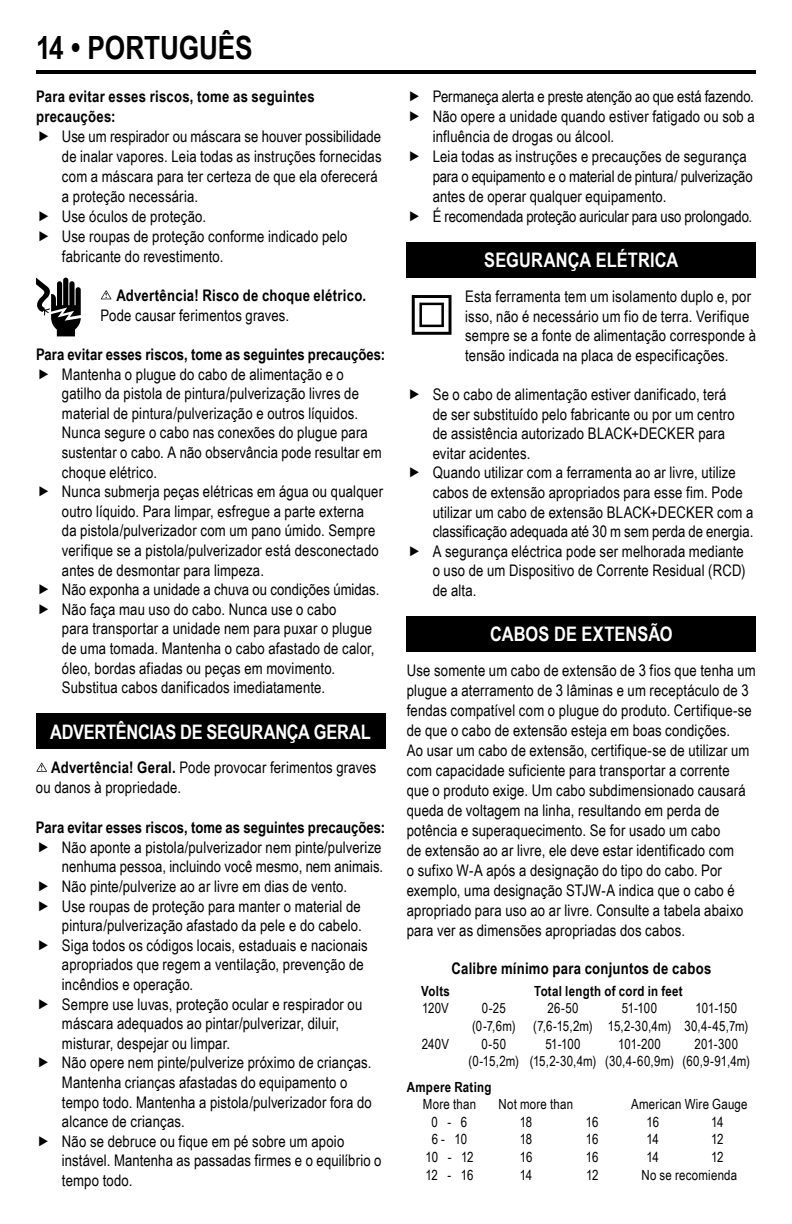
<style>
.page{position:relative;width:792px;height:1224px;background:#fff}
.page>*{position:absolute;margin:0;border:0;box-sizing:border-box;transform-origin:0 0}
.t1{font:700 32px "Arial Narrow";letter-spacing:-.005em;color:#000}
.t2{font:700 20px "Arial Narrow";letter-spacing:-.005em;color:#fff}
.t3{font:16px/19.6px "Arial Narrow";letter-spacing:.01em;color:#000}
.t4{font:700 16px/20px "Arial Narrow";letter-spacing:.01em;color:#000}
.t5{font:14px/17.6px "Arial Narrow";letter-spacing:.015em;color:#000}
.t6{font:700 14px "Arial Narrow";letter-spacing:.02em;color:#000}
.s1{font-weight:700}
</style>
<div class="page">
<hr style="left:36px;top:70px;width:720px;height:4px;background:#000">
<svg style="left:36px;top:277px;width:45px;height:59px"></svg>
<div style="left:100px;top:289px;width:12px;height:12px;background:#a4a4a4"></div>
<svg style="left:101px;top:290px;width:10px;height:9px"></svg>
<div style="left:36px;top:713px;width:349px;height:36px;background:#000"></div>
<svg style="left:36px;top:763px;width:11px;height:9px"></svg>
<div style="left:407px;top:242px;width:349px;height:36px;background:#000"></div>
<svg style="left:412px;top:295px;width:40px;height:40px"></svg>
<div style="left:407px;top:616px;width:349px;height:36px;background:#000"></div>
<h1 class="t1" style="left:36px;top:24px;width:218px">14 • PORTUGUÊS</h1>
<p class="t4" style="left:36px;top:85px;width:280px">Para evitar esses riscos, tome as seguintes precauções:</p>
<p class="t3" style="left:62px;top:125px;width:321px">Use um respirador ou máscara se houver possibilidade de inalar vapores. Leia todas as instruções fornecidas com a máscara para ter certeza de que ela oferecerá a proteção necessária.<br>Use óculos de proteção.<br>Use roupas de proteção conforme indicado pelo fabricante do revestimento.</p>
<p class="t4" style="left:116px;top:284px;width:251px">Advertência! Risco de choque elétrico.</p>
<p class="t3" style="left:100px;top:305px;width:190px">Pode causar ferimentos graves.</p>
<p class="t4" style="left:36px;top:344px;width:351px">Para evitar esses riscos, tome as seguintes precauções:</p>
<p class="t3" style="left:62px;top:364px;width:323px">Mantenha o plugue do cabo de alimentação e o gatilho da pistola de pintura/pulverização livres de material de pintura/pulverização e outros líquidos.<br>Nunca segure o cabo nas conexões do plugue para sustentar o cabo. A não observância pode resultar em choque elétrico.<br>Nunca submerja peças elétricas em água ou qualquer outro líquido. Para limpar, esfregue a parte externa<br>da pistola/pulverizador com um pano úmido. Sempre verifique se a pistola/pulverizador está desconectado antes de desmontar para limpeza.<br>Não exponha a unidade a chuva ou condições úmidas.<br>Não faça mau uso do cabo. Nunca use o cabo<br>para transportar a unidade nem para puxar o plugue de uma tomada. Mantenha o cabo afastado de calor, óleo, bordas afiadas ou peças em movimento.<br>Substitua cabos danificados imediatamente.</p>
<p class="t2" style="left:50px;top:716px;width:322px">ADVERTÊNCIAS DE SEGURANÇA GERAL</p>
<p class="t3" style="left:36px;top:757px;width:342px;text-indent:15px"><span class="s1">Advertência! Geral.</span> Pode provocar ferimentos graves ou danos à propriedade.</p>
<p class="t4" style="left:36px;top:817px;width:351px">Para evitar esses riscos, tome as seguintes precauções:</p>
<p class="t3" style="left:62px;top:837px;width:323px">Não aponte a pistola/pulverizador nem pinte/pulverize nenhuma pessoa, incluindo você mesmo, nem animais.<br>Não pinte/pulverize ao ar livre em dias de vento.<br>Use roupas de proteção para manter o material de pintura/pulverização afastado da pele e do cabelo.<br>Siga todos os códigos locais, estaduais e nacionais apropriados que regem a ventilação, prevenção de incêndios e operação.<br>Sempre use luvas, proteção ocular e respirador ou máscara adequados ao pintar/pulverizar, diluir, misturar, despejar ou limpar.<br>Não opere nem pinte/pulverize próximo de crianças.<br>Mantenha crianças afastadas do equipamento o tempo todo. Mantenha a pistola/pulverizador fora do alcance de crianças.<br>Não se debruce ou fique em pé sobre um apoio instável. Mantenha as passadas firmes e o equilíbrio o tempo todo.</p>
<p class="t3" style="left:433px;top:85px;width:324px">Permaneça alerta e preste atenção ao que está fazendo.<br>Não opere a unidade quando estiver fatigado ou sob a influência de drogas ou álcool.<br>Leia todas as instruções e precauções de segurança para o equipamento e o material de pintura/ pulverização antes de operar qualquer equipamento.<br>É recomendada proteção auricular para uso prolongado.</p>
<p class="t2" style="left:484px;top:245px;width:196px">SEGURANÇA ELÉTRICA</p>
<p class="t3" style="left:465px;top:286px;width:292px">Esta ferramenta tem um isolamento duplo e, por isso, não é necessário um fio de terra. Verifique sempre se a fonte de alimentação corresponde à tensão indicada na placa de especificações.</p>
<p class="t3" style="left:433px;top:384px;width:322px">Se o cabo de alimentação estiver danificado, terá<br>de ser substituído pelo fabricante ou por um centro de assistência autorizado BLACK+DECKER para evitar acidentes.<br>Quando utilizar com a ferramenta ao ar livre, utilize cabos de extensão apropriados para esse fim. Pode utilizar um cabo de extensão BLACK+DECKER com a classificação adequada até 30 m sem perda de energia.<br>A segurança eléctrica pode ser melhorada mediante o uso de um Dispositivo de Corrente Residual (RCD) de alta.</p>
<p class="t2" style="left:490px;top:619px;width:184px">CABOS DE EXTENSÃO</p>
<p class="t3" style="left:407px;top:660px;width:351px">Use somente um cabo de extensão de 3 fios que tenha um plugue a aterramento de 3 lâminas e um receptáculo de 3 fendas compatível com o plugue do produto. Certifique-se de que o cabo de extensão esteja em boas condições.<br>Ao usar um cabo de extensão, certifique-se de utilizar um com capacidade suficiente para transportar a corrente<br>que o produto exige. Um cabo subdimensionado causará queda de voltagem na linha, resultando em perda de potência e superaquecimento. Se for usado um cabo<br>de extensão ao ar livre, ele deve estar identificado com<br>o sufixo W-A após a designação do tipo do cabo. Por exemplo, uma designação STJW-A indica que o cabo é apropriado para uso ao ar livre. Consulte a tabela abaixo para ver as dimensões apropriadas dos cabos.</p>
<p class="t4" style="left:451px;top:958px;width:261px">Calibre mínimo para conjuntos de cabos</p>
<p class="t6" style="left:421px;top:980px;width:30px">Volts</p>
<p class="t6" style="left:534px;top:980px;width:150px">Total length of cord in feet</p>
<p class="t5" style="left:422px;top:999px;width:28px">120V</p>
<p class="t5" style="left:482px;top:999px;width:25px">0-25</p>
<p class="t5" style="left:547px;top:999px;width:33px">26-50</p>
<p class="t5" style="left:622px;top:999px;width:37px">51-100</p>
<p class="t5" style="left:695px;top:999px;width:43px">101-150</p>
<p class="t5" style="left:472px;top:1017px;width:45px">(0-7,6m)</p>
<p class="t5" style="left:533px;top:1017px;width:216px">(7,6-15,2m) 15,2-30,4m) 30,4-45,7m)</p>
<p class="t5" style="left:422px;top:1034px;width:29px">240V</p>
<p class="t5" style="left:482px;top:1034px;width:26px">0-50</p>
<p class="t5" style="left:545px;top:1034px;width:37px">51-100</p>
<p class="t5" style="left:618px;top:1034px;width:44px">101-200</p>
<p class="t5" style="left:469px;top:1034px;width:283px;text-indent:226px">201-300 (0-15,2m) (15,2-30,4m) (30,4-60,9m) (60,9-91,4m)</p>
<p class="t6" style="left:407px;top:1076px;width:86px">Ampere Rating</p>
<p class="t5" style="left:423px;top:1095px;width:55px">More than</p>
<p class="t5" style="left:499px;top:1095px;width:76px">Not more than</p>
<p class="t5" style="left:631px;top:1095px;width:118px">American Wire Gauge</p>
<p class="t5" style="left:432px;top:1113px;width:37px">0 - 6</p>
<p class="t5" style="left:520px;top:1113px;width:14px">18</p>
<p class="t5" style="left:586px;top:1113px;width:14px">16</p>
<p class="t5" style="left:646px;top:1113px;width:14px">16</p>
<p class="t5" style="left:711px;top:1113px;width:14px">14</p>
<p class="t5" style="left:432px;top:1130px;width:37px">6 - 10</p>
<p class="t5" style="left:520px;top:1130px;width:14px">18</p>
<p class="t5" style="left:586px;top:1130px;width:14px">16</p>
<p class="t5" style="left:646px;top:1130px;width:14px">14</p>
<p class="t5" style="left:711px;top:1130px;width:14px">12</p>
<p class="t5" style="left:425px;top:1148px;width:50px">10 - 12</p>
<p class="t5" style="left:520px;top:1148px;width:14px">16</p>
<p class="t5" style="left:586px;top:1148px;width:14px">16</p>
<p class="t5" style="left:646px;top:1148px;width:14px">14</p>
<p class="t5" style="left:711px;top:1148px;width:14px">12</p>
<p class="t5" style="left:425px;top:1165px;width:50px">12 - 16</p>
<p class="t5" style="left:520px;top:1165px;width:14px">14</p>
<p class="t5" style="left:586px;top:1165px;width:14px">12</p>
<p class="t5" style="left:641px;top:1165px;width:97px">No se recomienda</p>
</div>
